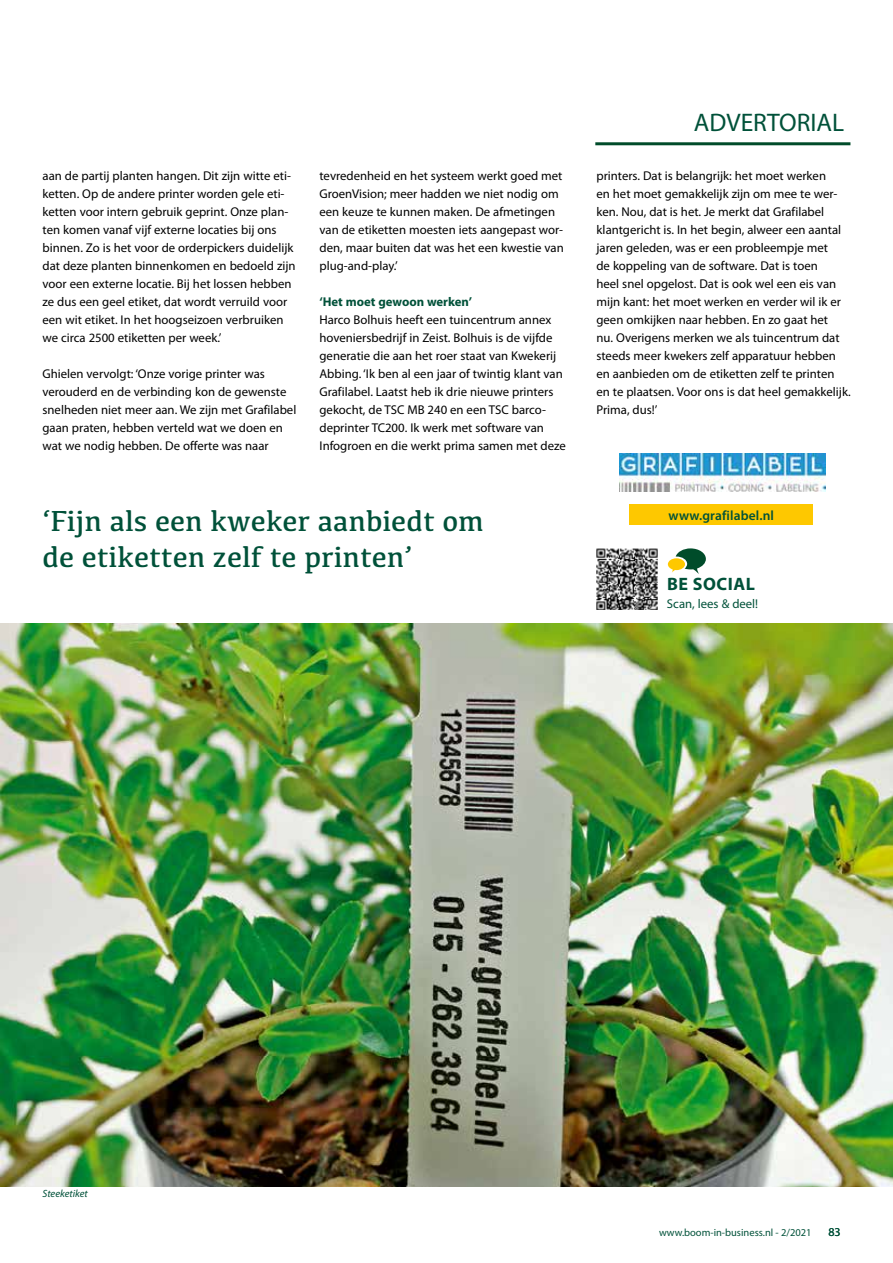
<style>
.page{position:relative;width:893px;height:1263px;background:#fff}
.page>*{position:absolute;margin:0;border:0;box-sizing:border-box;transform-origin:0 0}
.t1{font:30px/36px "Kefa";color:#005139}
.t2{font:25.5px "Myriad Pro";color:#005139}
.t3{font:700 18px "Myriad Pro";letter-spacing:.03em;color:#005139}
.t4{font:600 13.5px "Myriad Pro";letter-spacing:.01em;color:#005139}
.t5{font:12.75px/18px "Myriad Pro";color:#000}
.t6{font:700 12.75px "Myriad Pro";color:#005139}
.t7{font:12.75px "Myriad Pro";color:#005139}
.t8{font:12px "Myriad Pro";color:#005139}
.t9{font:10.5px "Myriad Pro";color:#005139}
.t10{font:italic 10.5px "Myriad Pro";color:#005139}
</style>
<div class="page">
<hr style="left:595px;top:142px;width:255px;height:3px;background:#004c2a">
<img style="left:620px;top:454px;width:205px;height:38px">
<div style="left:629px;top:504px;width:184px;height:20px;background:#fec800"></div>
<img style="left:0;top:624px;width:893px;height:562px">
<img style="left:596px;top:548px;width:62px;height:62px">
<svg style="left:668px;top:548px;width:38px;height:26px"></svg>
<p class="t5" style="left:43px;top:167px;width:255px">aan de partij planten hangen. Dit zijn witte eti&shy;ketten. Op de andere printer worden gele eti&shy;ketten voor intern gebruik geprint. Onze plan&shy;ten komen vanaf vijf externe locaties bij ons binnen. Zo is het voor de orderpickers duidelijk dat deze planten binnenkomen en bedoeld zijn voor een externe locatie. Bij het lossen hebben ze dus een geel etiket, dat wordt verruild voor een wit etiket. In het hoogseizoen verbruiken we circa 2500 etiketten per week.’</p>
<p class="t5" style="left:43px;top:365px;width:255px">Ghielen vervolgt: ‘Onze vorige printer was verouderd en de verbinding kon de gewenste snelheden niet meer aan. We zijn met Grafilabel gaan praten, hebben verteld wat we doen en wat we nodig hebben. De offerte was naar</p>
<p class="t5" style="left:319px;top:167px;width:246px">tevredenheid en het systeem werkt goed met GroenVision; meer hadden we niet nodig om een keuze te kunnen maken. De afmetingen van de etiketten moesten iets aangepast wor&shy;den, maar buiten dat was het een kwestie van plug-and-play.’</p>
<p class="t6" style="left:319px;top:293px;width:154px">‘Het moet gewoon werken’</p>
<p class="t5" style="left:319px;top:311px;width:248px">Harco Bolhuis heeft een tuincentrum annex hoveniersbedrijf in Zeist. Bolhuis is de vijfde generatie die aan het roer staat van Kwekerij Abbing. ‘Ik ben al een jaar of twintig klant van Grafilabel. Laatst heb ik drie nieuwe printers gekocht, de TSC MB 240 en een TSC barco&shy;deprinter TC200. Ik werk met software van Infogroen en die werkt prima samen met deze</p>
<h1 class="t1" style="left:42px;top:502px;width:443px">‘Fijn als een kweker aanbiedt om de etiketten zelf te printen’</h1>
<h2 class="t2" style="left:694px;top:107px;width:152px">ADVERTORIAL</h2>
<p class="t5" style="left:596px;top:167px;width:256px">printers. Dat is belangrijk: het moet werken<br>en het moet gemakkelijk zijn om mee te wer&shy;ken. Nou, dat is het. Je merkt dat Grafilabel klantgericht is. In het begin, alweer een aantal jaren geleden, was er een probleempje met<br>de koppeling van de software. Dat is toen<br>heel snel opgelost. Dat is ook wel een eis van mijn kant: het moet werken en verder wil ik er geen omkijken naar hebben. En zo gaat het<br>nu. Overigens merken we als tuincentrum dat steeds meer kwekers zelf apparatuur hebben en aanbieden om de etiketten zelf te printen en te plaatsen. Voor ons is dat heel gemakkelijk.<br>Prima, dus!’</p>
<p class="t4" style="left:669px;top:506px;width:107px">www.grafilabel.nl</p>
<h3 class="t3" style="left:667px;top:572px;width:89px">BE SOCIAL</h3>
<p class="t7" style="left:667px;top:596px;width:93px">Scan, lees &amp; deel!</p>
<p class="t10" style="left:43px;top:1187px;width:47px">Steeketiket</p>
<p class="t9" style="left:659px;top:1226px;width:154px">www.boom-in-business.nl - 2/2021</p>
<p class="t8" style="left:828px;top:1224px;width:14px">83</p>
</div>
